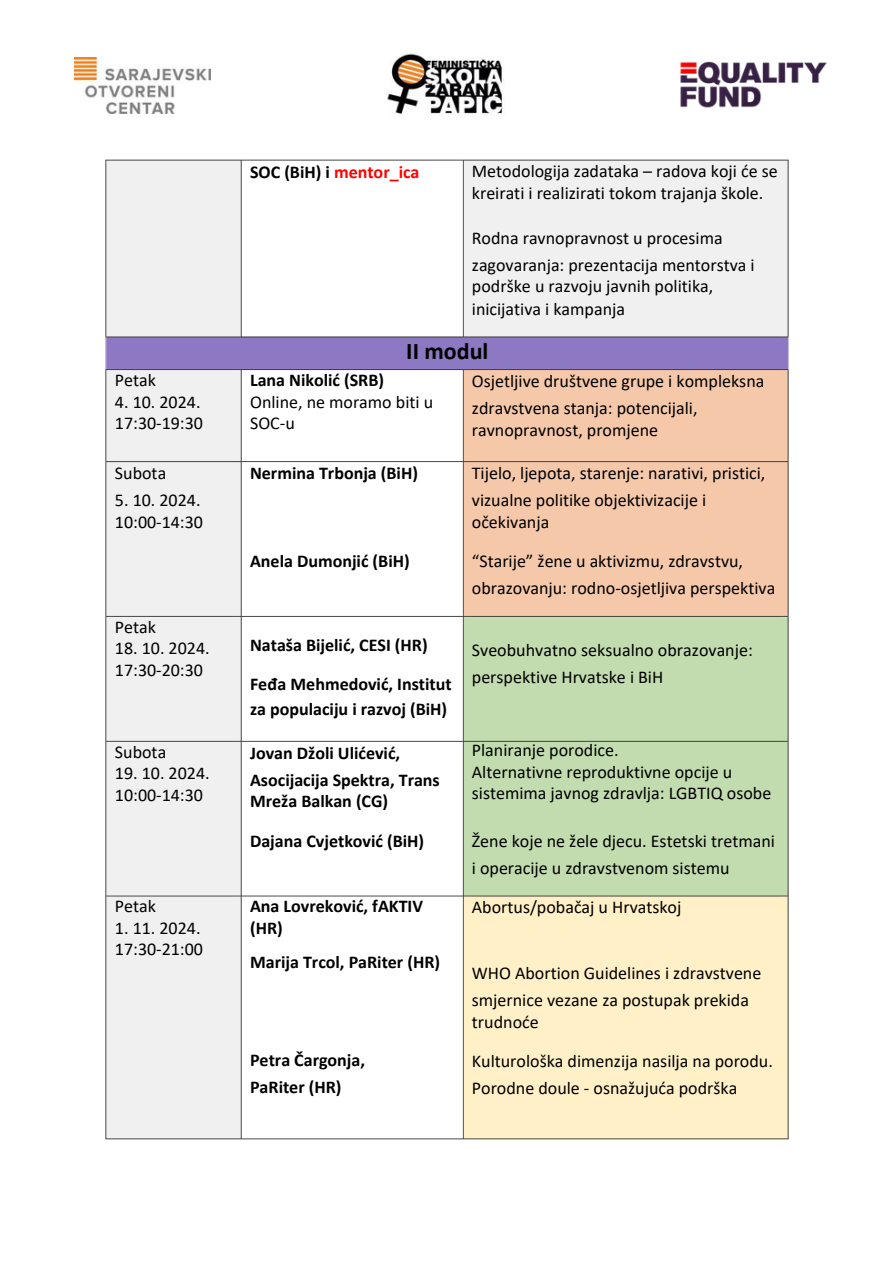
<style>
.page{position:relative;width:894px;height:1264px;background:#fff}
.page>*{position:absolute;margin:0;border:0;box-sizing:border-box;transform-origin:0 0}
.t1{font:700 24px "Calibri";color:#000}
.t2{font:18px/21.3px "Calibri";color:#000}
.t3{font:700 18px/27px "Calibri";color:#000}
.t4{font:700 18px "Calibri";color:#f00}
.s1{color:#000}
.s2{font-weight:700}
</style>
<div class="page">
<img style="left:75px;top:58px;width:135px;height:55px">
<img style="left:680px;top:61px;width:147px;height:47px">
<img style="left:387px;top:53px;width:116px;height:61px">
<img style="left:105px;top:159px;width:684px;height:981px">
<h2 class="t2" style="left:115px;top:371px;width:43px">Petak</h2>
<h2 class="t2" style="left:115px;top:392px;width:89px">4. 10. 2024.<br>17:30-19:30</h2>
<p class="t2" style="left:115px;top:464px;width:53px">Subota</p>
<p class="t2" style="left:115px;top:491px;width:87px">5. 10. 2024.</p>
<p class="t2" style="left:115px;top:512px;width:89px">10:00-14:30</p>
<p class="t2" style="left:115px;top:618px;width:43px">Petak</p>
<p class="t2" style="left:115px;top:639px;width:96px">18. 10. 2024.<br>17:30-20:30</p>
<p class="t2" style="left:115px;top:742px;width:53px">Subota</p>
<p class="t2" style="left:115px;top:764px;width:96px">19. 10. 2024.<br>10:00-14:30</p>
<p class="t2" style="left:115px;top:897px;width:43px">Petak</p>
<p class="t2" style="left:115px;top:918px;width:89px">1. 11. 2024.<br>17:30-21:00</p>
<h1 class="t4" style="left:250px;top:164px;width:171px"><span class="s1">SOC (BiH) i</span> mentor_ica</h1>
<p class="t2" style="left:471px;top:162px;width:307px">Metodologija zadataka – radova koji će se kreirati i realizirati tokom trajanja škole.</p>
<p class="t2" style="left:471px;top:229px;width:252px">Rodna ravnopravnost u procesima</p>
<h2 class="t2" style="left:471px;top:256px;width:284px">zagovaranja: prezentacija mentorstva i</h2>
<p class="t2" style="left:471px;top:277px;width:243px">podrške u razvoju javnih politika,</p>
<h2 class="t2" style="left:471px;top:300px;width:155px">inicijativa i kampanja</h2>
<p class="t1" style="left:406px;top:341px;width:84px">II modul</p>
<p class="t2" style="left:250px;top:371px;width:184px"><span class="s2">Lana Nikolić (SRB)<br></span>Online, ne moramo biti u<br>SOC-u</p>
<p class="t3" style="left:250px;top:461px;width:169px">Nermina Trbonja (BiH)</p>
<p class="t3" style="left:250px;top:549px;width:161px">Anela Dumonjić (BiH)</p>
<p class="t3" style="left:250px;top:627px;width:203px;line-height:39.3px">Nataša Bijelić, CESI (HR)<br>Feđa Mehmedović, Institut</p>
<p class="t3" style="left:250px;top:697px;width:198px">za populaciju i razvoj (BiH)</p>
<p class="t3" style="left:250px;top:740px;width:191px">Jovan Džoli Ulićević,<br>Asocijacija Spektra, Trans</p>
<p class="t3" style="left:250px;top:789px;width:140px">Mreža Balkan (CG)</p>
<h2 class="t3" style="left:250px;top:828px;width:176px">Dajana Cvjetković (BiH)</h2>
<p class="t3" style="left:250px;top:897px;width:174px;line-height:21.3px">Ana Lovreković, fAKTIV (HR)</p>
<p class="t3" style="left:250px;top:949px;width:191px">Marija Trcol, PaRiter (HR)</p>
<p class="t3" style="left:250px;top:1047px;width:116px">Petra Čargonja,<br>PaRiter (HR)</p>
<p class="t2" style="left:471px;top:372px;width:294px">Osjetljive društvene grupe i kompleksna</p>
<p class="t2" style="left:471px;top:399px;width:227px">zdravstvena stanja: potencijali,</p>
<p class="t2" style="left:471px;top:420px;width:188px">ravnopravnost, promjene</p>
<h2 class="t2" style="left:471px;top:464px;width:295px">Tijelo, ljepota, starenje: narativi, pristici,</h2>
<p class="t2" style="left:471px;top:491px;width:236px">vizualne politike objektivizacije i</p>
<p class="t2" style="left:471px;top:512px;width:79px">očekivanja</p>
<p class="t2" style="left:471px;top:552px;width:272px">“Starije” žene u aktivizmu, zdravstvu,</p>
<p class="t2" style="left:471px;top:579px;width:305px">obrazovanju: rodno-osjetljiva perspektiva</p>
<h2 class="t2" style="left:471px;top:640px;width:282px">Sveobuhvatno seksualno obrazovanje:</h2>
<p class="t2" style="left:471px;top:667px;width:193px">perspektive Hrvatske i BiH</p>
<p class="t2" style="left:471px;top:741px;width:301px">Planiranje porodice.<br>Alternativne reproduktivne opcije u sistemima javnog zdravlja: LGBTIQ osobe</p>
<p class="t2" style="left:471px;top:831px;width:304px">Žene koje ne žele djecu. Estetski tretmani</p>
<p class="t2" style="left:471px;top:858px;width:259px">i operacije u zdravstvenom sistemu</p>
<h2 class="t2" style="left:471px;top:898px;width:211px">Abortus/pobačaj u Hrvatskoj</h2>
<p class="t2" style="left:471px;top:964px;width:291px">WHO Abortion Guidelines i zdravstvene</p>
<p class="t2" style="left:471px;top:991px;width:278px">smjernice vezane za postupak prekida</p>
<p class="t2" style="left:471px;top:1012px;width:68px">trudnoće</p>
<h2 class="t2" style="left:471px;top:1052px;width:302px">Kulturološka dimenzija nasilja na porodu.</h2>
<p class="t2" style="left:471px;top:1079px;width:267px">Porodne doule - osnažujuća podrška</p>
</div>
